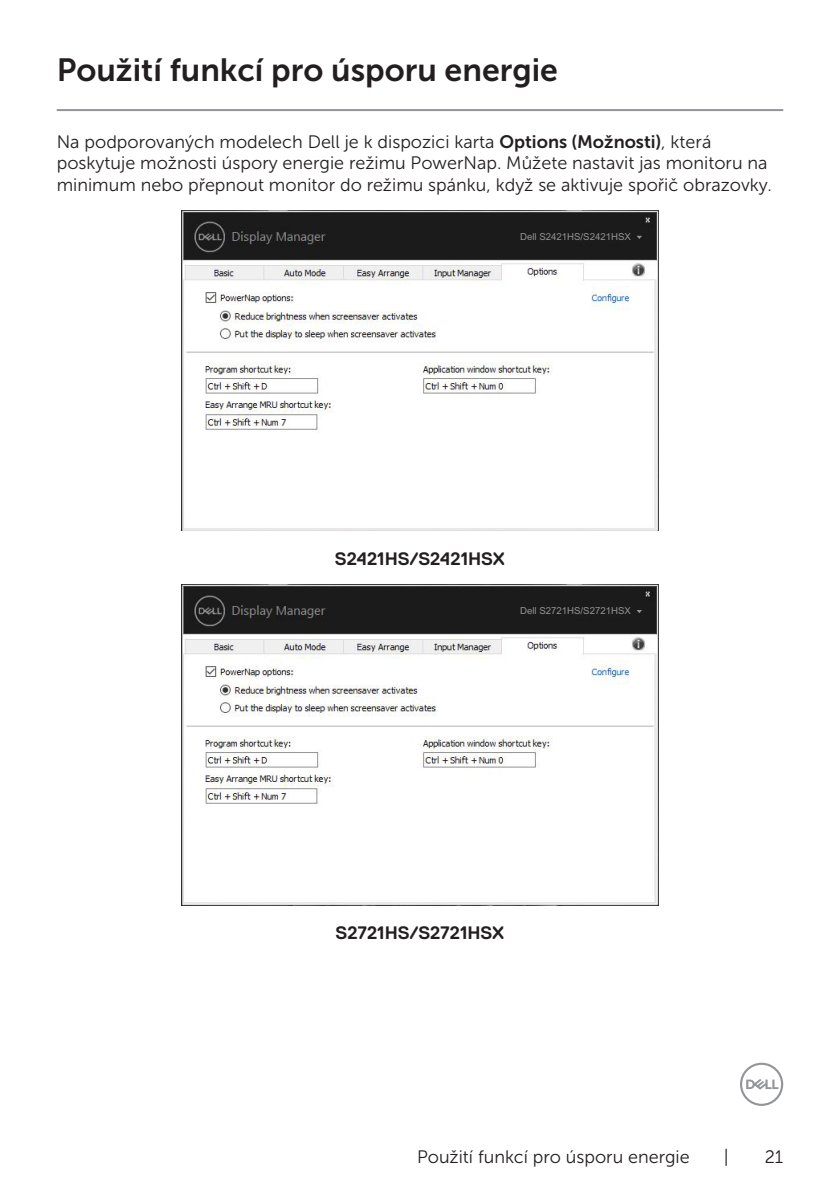
<style>
.page{position:relative;width:840px;height:1191px;background:#fff}
.page>*{position:absolute;margin:0;border:0;box-sizing:border-box;transform-origin:0 0}
.Head1{font:32px "Museo Sans For Dell 700";color:#231f20}
.t1{font:18px/21.6px "Museo Sans For Dell 300";color:#231f20}
.Paragraph{font:700 18px "Dell Replica";color:#231f20}
.t2{font:9.6px "Arial";color:#939393}
.s1{font-family:"Museo Sans For Dell 700"}
</style>
<div class="page">
<svg style="left:740px;top:1062px;width:42px;height:44px"></svg>
<hr style="left:57px;top:109px;width:725px;height:2px;background:#939598">
<img style="left:182px;top:211px;width:475px;height:320px">
<div style="left:540px;top:232px;width:103px;height:12px;background:#1b1b1b"></div>
<img style="left:182px;top:585px;width:475px;height:320px">
<div style="left:540px;top:606px;width:103px;height:12px;background:#1b1b1b"></div>
<p class="Head1" style="left:57px;top:52px;width:502px">Použití funkcí pro úsporu energie</p>
<p class="t1" style="left:57px;top:131px;width:716px">Na podporovaných modelech Dell je k dispozici karta <span class="s1">Options (Možnosti)</span>, která poskytuje možnosti úspory energie režimu PowerNap. Můžete nastavit jas monitoru na minimum nebo přepnout monitor do režimu spánku, když se aktivuje spořič obrazovky.</p>
<p class="t2" style="left:520px;top:231px;width:112px">Dell S2421HS/S2421HSX</p>
<p class="Paragraph" style="left:335px;top:549px;width:171px">S2421HS/S2421HSX</p>
<p class="t2" style="left:520px;top:605px;width:112px">Dell S2721HS/S2721HSX</p>
<p class="Paragraph" style="left:335px;top:923px;width:170px">S2721HS/S2721HSX</p>
<p class="t1" style="left:417px;top:1145px;width:274px">Použití funkcí pro úsporu energie</p>
<p class="t1" style="left:723px;top:1145px;width:6px">|</p>
<p class="t1" style="left:764px;top:1145px;width:20px">21</p>
</div>
